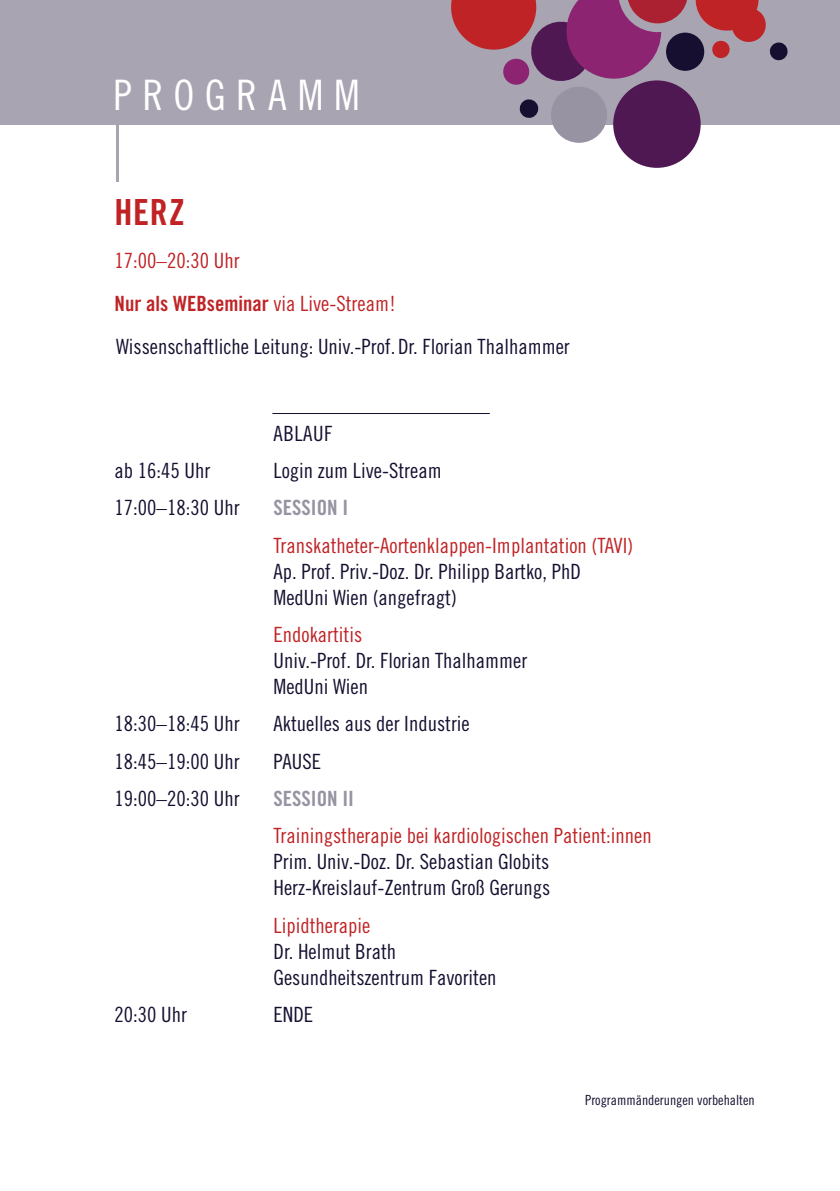
<style>
.page{position:relative;width:840px;height:1191px;background:#fff}
.page>*{position:absolute;margin:0;border:0;box-sizing:border-box;transform-origin:0 0}
.t1{font:42px "Trade Gothic LT Pro Cn 18";letter-spacing:.245em;color:#fff}
.t2{font:36px "Trade Gothic LT Pro Bd Cn 20";color:#c02325}
.t3{font:21px/26px "Trade Gothic LT Pro Cn 18";color:#160f30}
.t4{font:21px "Trade Gothic LT Pro Cn 18";color:#c02325}
.t5{font:21px "Trade Gothic LT Pro Bd Cn 20";color:#c02325}
.t6{font:21px "Trade Gothic LT Pro Bd Cn 20";color:#9793a3}
.t7{font:14px "Trade Gothic LT Pro Cn 18";color:#160f30}
.s1{font-family:"Trade Gothic LT Pro Cn 18"}
</style>
<div class="page">
<div style="left:0;top:0;width:839px;height:125px;background:#a8a4b2"></div>
<hr style="left:116px;top:125px;width:3px;height:56px;background:#a8a4b2">
<hr style="left:272px;top:413px;width:217px;height:1px;background:#160f30">
<div style="left:613px;top:80px;width:87px;height:88px;background:#501853;border-radius:50%"></div>
<div style="left:550px;top:87px;width:56px;height:56px;background:#9793a3;border-radius:50%"></div>
<svg style="left:451px;top:0;width:337px;height:86px"></svg>
<svg style="left:519px;top:99px;width:20px;height:19px"></svg>
<h1 class="t1" style="left:113px;top:70px;width:248px">PROGRAMM</h1>
<h2 class="t2" style="left:115px;top:190px;width:71px">HERZ</h2>
<p class="t4" style="left:115px;top:247px;width:126px">17:00–20:30 Uhr</p>
<p class="t5" style="left:115px;top:290px;width:283px">Nur als WEBseminar <span class="s1">via Live-Stream!</span></p>
<p class="t3" style="left:116px;top:333px;width:455px">Wissenschaftliche Leitung: Univ.-Prof.Dr. Florian Thalhammer</p>
<p class="t3" style="left:273px;top:420px;width:60px">ABLAUF</p>
<p class="t3" style="left:115px;top:457px;width:97px">ab 16:45 Uhr</p>
<p class="t3" style="left:273px;top:457px;width:169px">Login zum Live-Stream</p>
<p class="t3" style="left:115px;top:494px;width:126px">17:00–18:30 Uhr</p>
<p class="t6" style="left:273px;top:495px;width:76px">SESSION I</p>
<p class="t4" style="left:273px;top:532px;width:361px">Transkatheter-Aortenklappen-Implantation (TAVI)</p>
<p class="t3" style="left:273px;top:558px;width:309px">Ap. Prof. Priv.-Doz. Dr. Philipp Bartko, PhD<br>MedUni Wien (angefragt)</p>
<p class="t4" style="left:273px;top:622px;width:90px">Endokartitis</p>
<p class="t3" style="left:273px;top:647px;width:255px">Univ.-Prof. Dr. Florian Thalhammer<br>MedUni Wien</p>
<p class="t3" style="left:115px;top:710px;width:126px">18:30–18:45 Uhr</p>
<p class="t3" style="left:273px;top:710px;width:197px">Aktuelles aus der Industrie</p>
<p class="t3" style="left:115px;top:748px;width:126px">18:45–19:00 Uhr</p>
<p class="t3" style="left:273px;top:748px;width:49px">PAUSE</p>
<p class="t3" style="left:115px;top:785px;width:126px">19:00–20:30 Uhr</p>
<p class="t6" style="left:273px;top:785px;width:82px">SESSION II</p>
<p class="t4" style="left:273px;top:823px;width:379px">Trainingstherapie bei kardiologischen Patient:innen</p>
<p class="t3" style="left:273px;top:848px;width:278px">Prim. Univ.-Doz. Dr. Sebastian Globits<br>Herz-Kreislauf-Zentrum Groß Gerungs</p>
<p class="t4" style="left:273px;top:912px;width:98px">Lipidtherapie</p>
<p class="t3" style="left:273px;top:938px;width:224px">Dr. Helmut Brath<br>Gesundheitszentrum Favoriten</p>
<p class="t3" style="left:115px;top:1001px;width:74px">20:30 Uhr</p>
<p class="t3" style="left:273px;top:1001px;width:41px">ENDE</p>
<p class="t7" style="left:585px;top:1091px;width:171px">Programmänderungen vorbehalten</p>
</div>
